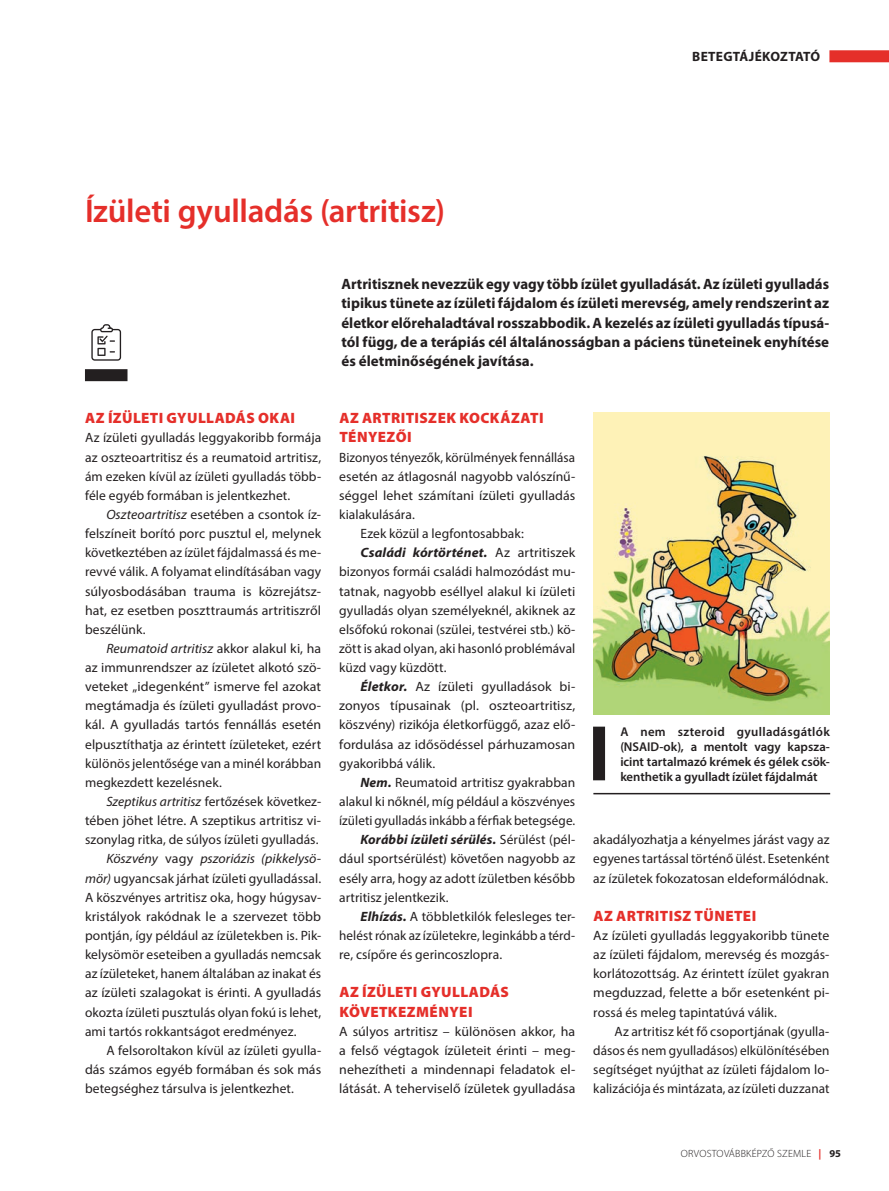
<style>
.page{position:relative;width:889px;height:1191px;background:#fff}
.page>*{position:absolute;margin:0;border:0;box-sizing:border-box;transform-origin:0 0}
.főcím{font:600 33px "Myriad Pro";letter-spacing:-.01em;color:#e52f2a}
.lead{font:700 15px/19.2px "Myriad Pro";color:#231f20;text-align:justify}
.alcím_1{font:900 15px/19.2px "Myriad Pro";letter-spacing:.025em;color:#e52f2a}
.kenyér{font:13.5px/19.2px "Myriad Pro";letter-spacing:.005em;color:#231f20;text-align:justify}
.kenyér_tompa{font:13.5px/19.2px "Myriad Pro";letter-spacing:.005em;color:#231f20;text-align:justify}
.t1{font:700 13.5px "Myriad Pro";letter-spacing:.02em;color:#231f20}
.képaláírás{font:600 12.75px/15px "Myriad Pro";color:#231f20;text-align:justify}
.t2{font:300 10.5px "Myriad Pro";letter-spacing:.02em;color:#231f20}
.t3{font:700 10.5px "Myriad Pro";color:#231f20}
.s1{font-style:italic}
.s2{font-weight:700;font-style:italic}
.s3{font-weight:700;color:#e52f2a}
</style>
<div class="page">
<div style="left:829px;top:50px;width:60px;height:12px;background:#e52f2a"></div>
<svg style="left:91px;top:324px;width:30px;height:37px"></svg>
<div style="left:85px;top:369px;width:42px;height:12px;background:#231f20"></div>
<img style="left:593px;top:412px;width:236px;height:302px">
<div style="left:593px;top:726px;width:12px;height:54px;background:#231f20"></div>
<hr style="left:593px;top:793px;width:237px;height:1px;background:#231f20">
<p class="főcím" style="left:85px;top:190px;width:361px">Ízületi gyulladás (artritisz)</p>
<p class="t1" style="left:692px;top:48px;width:129px">BETEGTÁJÉKOZTATÓ</p>
<p class="alcím_1" style="left:85px;top:409px;width:211px">AZ ÍZÜLETI GYULLADÁS OKAI</p>
<p class="kenyér_tompa" style="left:85px;top:428px;width:238px">Az ízületi gyulladás leggyakoribb formája az oszteoartritisz és a reumatoid artritisz, ám ezeken kívül az ízületi gyulladás több&shy;féle egyéb formában is jelentkezhet.</p>
<p class="kenyér" style="left:85px;top:504px;width:238px;text-indent:21px"><span class="s1">Oszteoartritisz</span> esetében a csontok íz&shy;felszíneit borító porc pusztul el, melynek következtében az ízület fájdalmassá és me&shy;revvé válik. A folyamat elindításában vagy súlyosbodásában trauma is közrejátsz&shy;hat, ez esetben poszttraumás artritiszről beszélünk.</p>
<p class="kenyér" style="left:85px;top:638px;width:238px;text-indent:21px"><span class="s1">Reumatoid artritisz</span> akkor alakul ki, ha az immunrendszer az ízületet alkotó szö&shy;veteket „idegenként” ismerve fel azokat megtámadja és ízületi gyulladást provo&shy;kál. A gyulladás tartós fennállás esetén elpusztíthatja az érintett ízületeket, ezért különös jelentősége van a minél korábban megkezdett kezelésnek.</p>
<p class="kenyér" style="left:85px;top:791px;width:238px;text-indent:21px"><span class="s1">Szeptikus artritisz</span> fertőzések következ&shy;tében jöhet létre. A szeptikus artritisz vi&shy;szonylag ritka, de súlyos ízületi gyulladás.</p>
<p class="kenyér" style="left:85px;top:849px;width:238px;text-indent:21px"><span class="s1">Köszvény</span> vagy <span class="s1">pszoriázis (pikkelysö&shy;mör)</span> ugyancsak járhat ízületi gyulladással.<br>A köszvényes artritisz oka, hogy húgysav&shy;kristályok rakódnak le a szervezet több pontján, így például az ízületekben is. Pik&shy;kelysömör eseteiben a gyulladás nemcsak az ízületeket, hanem általában az inakat és az ízületi szalagokat is érinti. A gyulladás okozta ízületi pusztulás olyan fokú is lehet, ami tartós rokkantságot eredményez.</p>
<p class="kenyér" style="left:85px;top:1040px;width:238px;text-indent:21px">A felsoroltakon kívül az ízületi gyulla&shy;dás számos egyéb formában és sok más betegséghez társulva is jelentkezhet.</p>
<p class="lead" style="left:341px;top:274px;width:489px">Artritisznek nevezzük egy vagy több ízület gyulladását. Az ízületi gyulladás tipikus tünete az ízületi fájdalom és ízületi merevség, amely rendszerint az életkor előrehaladtával rosszabbodik. A kezelés az ízületi gyulladás típusá&shy;tól függ, de a terápiás cél általánosságban a páciens tüneteinek enyhítése és életminőségének javítása.</p>
<p class="alcím_1" style="left:339px;top:409px;width:206px">AZ ARTRITISZEK KOCKÁZATI<br>TÉNYEZŐI</p>
<p class="kenyér_tompa" style="left:339px;top:447px;width:238px">Bizonyos tényezők, körülmények fennállása esetén az átlagosnál nagyobb valószínű&shy;séggel lehet számítani ízületi gyulladás kialakulására.</p>
<p class="kenyér" style="left:360px;top:524px;width:165px">Ezek közül a legfontosabbak:</p>
<p class="kenyér" style="left:339px;top:543px;width:238px;text-indent:21px"><span class="s2">Családi kórtörténet.</span> Az artritiszek bizonyos formái családi halmozódást mu&shy;tatnak, nagyobb eséllyel alakul ki ízületi gyulladás olyan személyeknél, akiknek az elsőfokú rokonai (szülei, testvérei stb.) kö&shy;zött is akad olyan, aki hasonló problémával küzd vagy küzdött.</p>
<p class="kenyér" style="left:339px;top:677px;width:238px;text-indent:21px"><span class="s2">Életkor.</span> Az ízületi gyulladások bi&shy;zonyos típusainak (pl. oszteoartritisz, köszvény) rizikója életkorfüggő, azaz elő&shy;fordulása az idősödéssel párhuzamosan gyakoribbá válik.</p>
<p class="kenyér" style="left:339px;top:772px;width:238px;text-indent:21px"><span class="s2">Nem.</span> Reumatoid artritisz gyakrabban alakul ki nőknél, míg például a köszvényes ízületi gyulladás inkább a férfiak betegsége.</p>
<p class="kenyér" style="left:339px;top:830px;width:238px;text-indent:21px"><span class="s2">Korábbi ízületi sérülés.</span> Sérülést (pél&shy;dául sportsérülést) követően nagyobb az esély arra, hogy az adott ízületben később artritisz jelentkezik.</p>
<p class="kenyér" style="left:339px;top:906px;width:238px;text-indent:21px"><span class="s2">Elhízás.</span> A többletkilók felesleges ter&shy;helést rónak az ízületekre, leginkább a térd&shy;re, csípőre és gerincoszlopra.</p>
<p class="alcím_1" style="left:339px;top:983px;width:171px">AZ ÍZÜLETI GYULLADÁS<br>KÖVETKEZMÉNYEI</p>
<p class="kenyér_tompa" style="left:339px;top:1021px;width:238px">A súlyos artritisz – különösen akkor, ha a felső végtagok ízületeit érinti – meg&shy;nehezítheti a mindennapi feladatok el&shy;látását. A teherviselő ízületek gyulladása</p>
<p class="képaláírás" style="left:620px;top:724px;width:211px">A nem szteroid gyulladásgátlók (NSAID-ok), a mentolt vagy kapsza&shy;icint tartalmazó krémek és gélek csök&shy;kenthetik a gyulladt ízület fájdalmát</p>
<p class="kenyér_tompa" style="left:593px;top:830px;width:238px">akadályozhatja a kényelmes járást vagy az egyenes tartással történő ülést. Esetenként az ízületek fokozatosan eldeformálódnak.</p>
<p class="alcím_1" style="left:593px;top:906px;width:164px">AZ ARTRITISZ TÜNETEI</p>
<p class="kenyér_tompa" style="left:593px;top:925px;width:238px">Az ízületi gyulladás leggyakoribb tünete az ízületi fájdalom, merevség és mozgás&shy;korlátozottság. Az érintett ízület gyakran megduzzad, felette a bőr esetenként pi&shy;rossá és meleg tapintatúvá válik.</p>
<p class="kenyér" style="left:593px;top:1021px;width:238px;text-indent:21px">Az artritisz két fő csoportjának (gyulla&shy;dásos és nem gyulladásos) elkülönítésében segítséget nyújthat az ízületi fájdalom lo&shy;kalizációja és mintázata, az ízületi duzzanat</p>
<p class="t2" style="left:681px;top:1148px;width:142px">ORVOSTOVÁBBKÉPZŐ SZEMLE <span class="s3">|</span></p>
<p class="t3" style="left:829px;top:1147px;width:13px">95</p>
</div>
